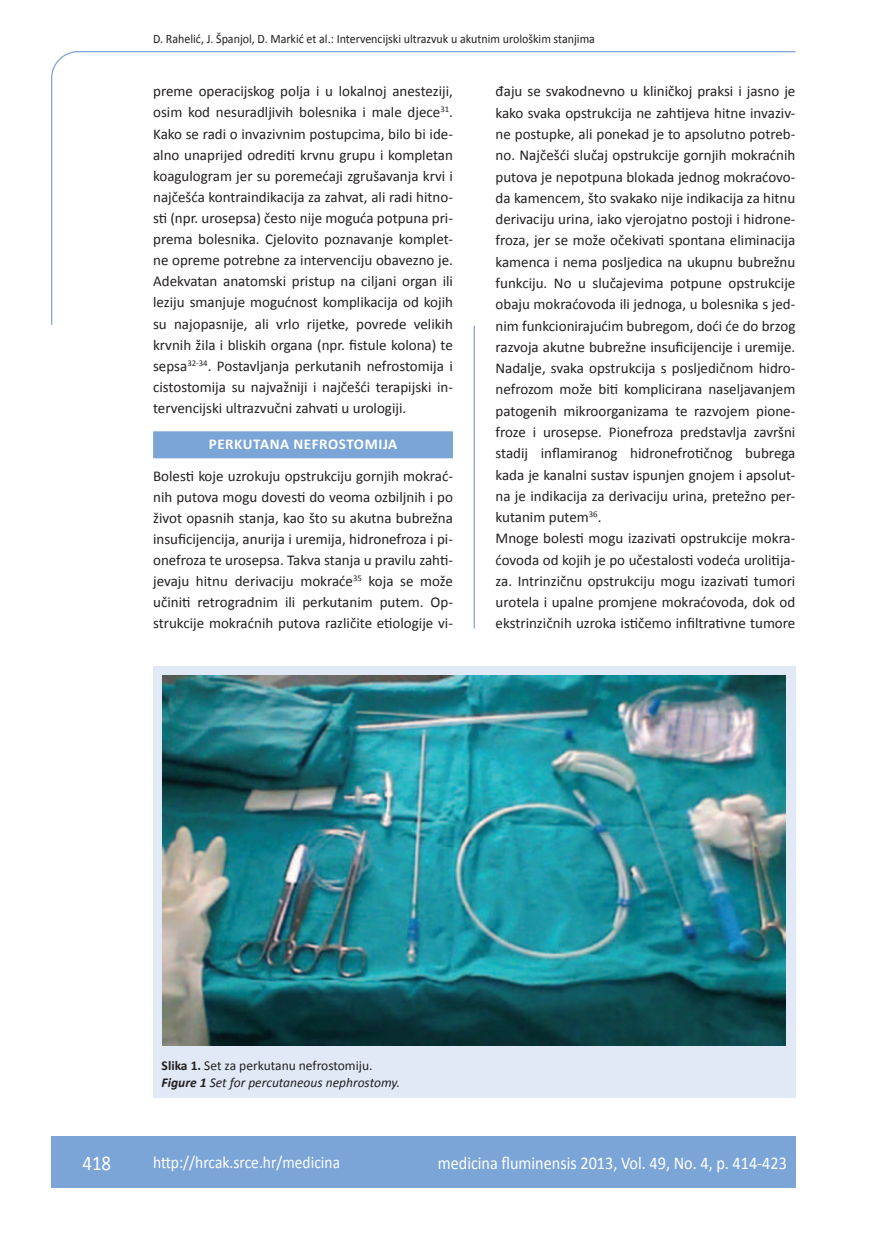
<style>
.page{position:relative;width:872px;height:1234px;background:#fff}
.page>*{position:absolute;margin:0;border:0;box-sizing:border-box;transform-origin:0 0}
.t1{font:21px "Calibri";color:#fff;scale:.9 1}
.t2{font:18px "Calibri";color:#fff;scale:.9 1}
.t3{font:17.25px "Calibri";color:#fff;scale:.9 1}
.t4{font:15px/21.3px "Calibri";color:#231f20;text-align:justify}
.t5{font:700 15px "Calibri";letter-spacing:.04em;color:#fff}
.t6{font:italic 13.5px/16.5px "Calibri";color:#231f20}
.t7{font:12.75px "Calibri";color:#231f20;scale:.94 1}
.s1{font-weight:700;font-style:normal}
.s2{font-style:normal}
.s3{font-weight:700}
</style>
<div class="page">
<svg style="left:51px;top:51px;width:745px;height:274px"></svg>
<hr style="left:473px;top:325px;width:2px;height:303px;background:#7ca5d7">
<div style="left:51px;top:1135px;width:744px;height:51px;background:#7ca5d7"></div>
<div style="left:153px;top:431px;width:300px;height:27px;background:#7ca5d7"></div>
<div style="left:153px;top:666px;width:642px;height:431px;background:#e1e9f6"></div>
<img style="left:163px;top:675px;width:622px;height:370px">
<p class="t7" style="left:153px;top:30px;width:471px">D. Rahelić, J. Španjol, D. Markić et al.: Intervencijski ultrazvuk u akutnim urološkim stanjima</p>
<p class="t4" style="left:153px;top:80px;width:301px">preme operacijskog polja i u lokalnoj anesteziji, osim kod nesuradljivih bolesnika i male djece<sup>31</sup>.<br>Kako se radi o invazivnim postupcima, bilo bi ide&shy;alno unaprijed odrediti krvnu grupu i kompletan koagulogram jer su poremećaji zgrušavanja krvi i najčešća kontraindikacija za zahvat, ali radi hitno&shy;sti (npr. urosepsa) često nije moguća potpuna pri&shy;prema bolesnika. Cjelovito poznavanje komplet&shy;ne opreme potrebne za intervenciju obavezno je.<br>Adekvatan anatomski pristup na ciljani organ ili leziju smanjuje mogućnost komplikacija od kojih su najopasnije, ali vrlo rijetke, povrede velikih krvnih žila i bliskih organa (npr. fistule kolona) te sepsa<sup>32-34</sup>. Postavljanja perkutanih nefrostomija i cistostomija su najvažniji i najčešći terapijski in&shy;tervencijski ultrazvučni zahvati u urologiji.</p>
<p class="t5" style="left:209px;top:434px;width:190px">PERKUTANA NEFROSTOMIJA</p>
<p class="t4" style="left:153px;top:464px;width:301px">Bolesti koje uzrokuju opstrukciju gornjih mokrać&shy;nih putova mogu dovesti do veoma ozbiljnih i po život opasnih stanja, kao što su akutna bubrežna insuficijencija, anurija i uremija, hidronefroza i pi&shy;onefroza te urosepsa. Takva stanja u pravilu zahti&shy;jevaju hitnu derivaciju mokraće<sup>35</sup> koja se može učiniti retrogradnim ili perkutanim putem. Op&shy;strukcije mokraćnih putova različite etiologije vi-</p>
<p class="t4" style="left:495px;top:80px;width:301px;text-align:left">đaju se svakodnevno u kliničkoj praksi i jasno je kako svaka opstrukcija ne zahtijeva hitne invaziv&shy;ne postupke, ali ponekad je to apsolutno potreb&shy;no. Najčešći slučaj opstrukcije gornjih mokraćnih putova je nepotpuna blokada jednog mokraćovo&shy;da kamencem, što svakako nije indikacija za hitnu derivaciju urina, iako vjerojatno postoji i hidrone&shy;froza, jer se može očekivati spontana eliminacija kamenca i nema posljedica na ukupnu bubrežnu funkciju. No u slučajevima potpune opstrukcije obaju mokraćovoda ili jednoga, u bolesnika s jed&shy;nim funkcionirajućim bubregom, doći će do brzog razvoja akutne bubrežne insuficijencije i uremije.<br>Nadalje, svaka opstrukcija s posljedičnom hidro&shy;nefrozom može biti komplicirana naseljavanjem patogenih mikroorganizama te razvojem pione&shy;froze i urosepse. Pionefroza predstavlja završni stadij inflamiranog hidronefrotičnog bubrega kada je kanalni sustav ispunjen gnojem i apsolut&shy;na je indikacija za derivaciju urina, pretežno per&shy;kutanim putem<sup>36</sup>.<br>Mnoge bolesti mogu izazivati opstrukcije mokra&shy;ćovoda od kojih je po učestalosti vodeća urolitija&shy;za. Intrinzičnu opstrukciju mogu izazivati tumori urotela i upalne promjene mokraćovoda, dok od ekstrinzičnih uzroka ističemo infiltrativne tumore</p>
<p class="t6" style="left:162px;top:1056px;width:240px"><span class="s1">Slika 1.</span> <span class="s2">Set za perkutanu nefrostomiju.<br></span><span class="s3">Figure 1</span> Set for percutaneous nephrostomy.</p>
<h1 class="t1" style="left:82px;top:1149px;width:33px">418</h1>
<p class="t3" style="left:153px;top:1150px;width:209px">http://hrcak.srce.hr/medicina</p>
<p class="t2" style="left:438px;top:1151px;width:389px">medicina fluminensis 2013, Vol. 49, No. 4, p. 414-423</p>
</div>
